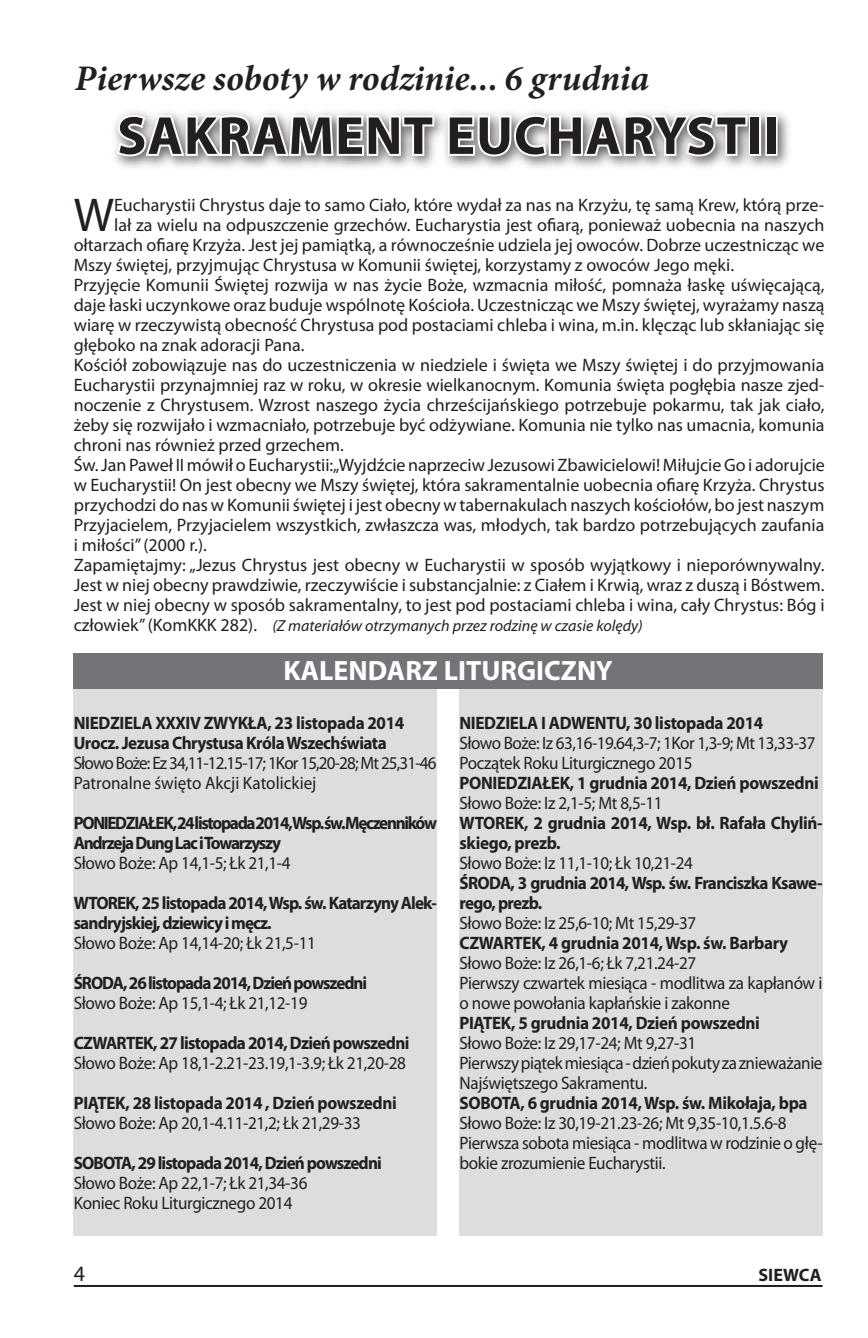
<style>
.page{position:relative;width:868px;height:1338px;background:#fff}
.page>*{position:absolute;margin:0;border:0;box-sizing:border-box;transform-origin:0 0}
.t1{font:700 54px "Myriad Pro";letter-spacing:.02em;color:#231f20}
.t2{font:47.6px "Myriad Pro";color:#231f20}
.t3{font:italic 700 36px "Minion Pro";color:#231f20}
.t4{font:700 28px "Myriad Pro";color:#fff}
.t5{font:18px "Myriad Pro";color:#231f20}
.t6{font:700 18px/20px "Myriad Pro";letter-spacing:-.035em;color:#231f20;scale:.95 1}
.t7{font:18px/20px "Myriad Pro";letter-spacing:-.02em;color:#231f20;scale:.95 1}
.t8{font:18px/20px "Myriad Pro";letter-spacing:-.025em;color:#231f20;scale:.95 1}
.t9{font:18px/20px "Myriad Pro";color:#231f20;scale:.95 1}
.t10{font:700 18px/20px "Myriad Pro";letter-spacing:-.075em;color:#231f20;scale:.95 1}
.t11{font:700 18px "Myriad Pro";letter-spacing:-.06em;color:#231f20;scale:.95 1}
.t12{font:700 18px "Myriad Pro";letter-spacing:-.035em;color:#231f20}
.t13{font:italic 16px "Myriad Pro";color:#231f20}
.s1{font-style:normal;font-size:18px}
</style>
<div class="page">
<hr style="left:74px;top:1285px;width:748px;height:2px;background:#231f20">
<div style="left:109px;top:106px;width:685px;height:68px;background:#231f20;opacity:.75"></div>
<svg style="left:114px;top:112px;width:322px;height:47px"></svg>
<svg style="left:445px;top:112px;width:304px;height:46px"></svg>
<div style="left:748px;top:115px;width:13px;height:41px;border:4px solid #fff"></div>
<div style="left:765px;top:115px;width:12px;height:41px;border:4px solid #fff"></div>
<div style="left:459px;top:688px;width:363px;height:548px;background:#dcdddf"></div>
<div style="left:73px;top:688px;width:364px;height:548px;background:#dcdddf"></div>
<div style="left:399px;top:653px;width:423px;height:36px;background:#727477"></div>
<div style="left:74px;top:653px;width:363px;height:36px;background:#727477"></div>
<h3 class="t3" style="left:75px;top:57px;width:575px">Pierwsze soboty w rodzinie... 6 grudnia</h3>
<h1 class="t1" style="left:117px;top:100px;width:663px">SAKRAMENT EUCHARYSTII</h1>
<h2 class="t2" style="left:74px;top:185px;width:42px">W</h2>
<p class="t5" style="left:114px;top:193px;width:711px">Eucharystii Chrystus daje to samo Ciało, które wydał za nas na Krzyżu, tę samą Krew, którą prze-</p>
<p class="t5" style="left:114px;top:213px;width:711px">lał za wielu na odpuszczenie grzechów. Eucharystia jest ofiarą, ponieważ uobecnia na naszych</p>
<p class="t5" style="left:74px;top:233px;width:752px">ołtarzach ofiarę Krzyża. Jest jej pamiątką, a równocześnie udziela jej owoców. Dobrze uczestnicząc we</p>
<p class="t5" style="left:74px;top:253px;width:662px">Mszy świętej, przyjmując Chrystusa w Komunii świętej, korzystamy z owoców Jego męki.</p>
<p class="t5" style="left:74px;top:273px;width:752px">Przyjęcie Komunii Świętej rozwija w nas życie Boże, wzmacnia miłość, pomnaża łaskę uświęcającą,</p>
<p class="t5" style="left:74px;top:293px;width:752px">daje łaski uczynkowe oraz buduje wspólnotę Kościoła. Uczestnicząc we Mszy świętej, wyrażamy naszą</p>
<p class="t5" style="left:74px;top:313px;width:752px">wiarę w rzeczywistą obecność Chrystusa pod postaciami chleba i wina, m.in. klęcząc lub skłaniając się</p>
<p class="t5" style="left:74px;top:333px;width:232px">głęboko na znak adoracji Pana.</p>
<p class="t5" style="left:74px;top:353px;width:752px">Kościół zobowiązuje nas do uczestniczenia w niedziele i święta we Mszy świętej i do przyjmowania</p>
<p class="t5" style="left:74px;top:373px;width:752px">Eucharystii przynajmniej raz w roku, w okresie wielkanocnym. Komunia święta pogłębia nasze zjed-</p>
<p class="t5" style="left:74px;top:393px;width:752px">noczenie z Chrystusem. Wzrost naszego życia chrześcijańskiego potrzebuje pokarmu, tak jak ciało,</p>
<p class="t5" style="left:74px;top:413px;width:752px">żeby się rozwijało i wzmacniało, potrzebuje być odżywiane. Komunia nie tylko nas umacnia, komunia</p>
<p class="t5" style="left:74px;top:433px;width:271px">chroni nas również przed grzechem.</p>
<p class="t5" style="left:74px;top:453px;width:752px">Św. Jan Paweł II mówił o Eucharystii:„Wyjdźcie naprzeciw Jezusowi Zbawicielowi! Miłujcie Go i adorujcie</p>
<p class="t5" style="left:74px;top:473px;width:752px">w Eucharystii! On jest obecny we Mszy świętej, która sakramentalnie uobecnia ofiarę Krzyża. Chrystus</p>
<p class="t5" style="left:74px;top:493px;width:752px">przychodzi do nas w Komunii świętej i jest obecny w tabernakulach naszych kościołów, bo jest naszym</p>
<p class="t5" style="left:74px;top:513px;width:752px">Przyjacielem, Przyjacielem wszystkich, zwłaszcza was, młodych, tak bardzo potrzebujących zaufania</p>
<p class="t5" style="left:74px;top:533px;width:135px">i miłości” (2000 r.).</p>
<p class="t5" style="left:74px;top:553px;width:752px">Zapamiętajmy: „Jezus Chrystus jest obecny w Eucharystii w sposób wyjątkowy i nieporównywalny.</p>
<p class="t5" style="left:74px;top:573px;width:752px">Jest w niej obecny prawdziwie, rzeczywiście i substancjalnie: z Ciałem i Krwią, wraz z duszą i Bóstwem.</p>
<p class="t5" style="left:74px;top:593px;width:752px">Jest w niej obecny w sposób sakramentalny, to jest pod postaciami chleba i wina, cały Chrystus: Bóg i</p>
<p class="t13" style="left:74px;top:615px;width:570px"><span class="s1">człowiek” (KomKKK 282).</span> (Z materiałów otrzymanych przez rodzinę w czasie kolędy)</p>
<h3 class="t4" style="left:283px;top:652px;width:331px">KALENDARZ LITURGICZNY</h3>
<p class="t6" style="left:74px;top:713px;width:349px">NIEDZIELA XXXIV ZWYKŁA, 23 listopada 2014<br>Urocz. Jezusa Chrystusa Króla Wszechświata</p>
<p class="t9" style="left:74px;top:753px;width:383px">Słowo Boże: Ez 34,11-12.15-17; 1Kor 15,20-28; Mt 25,31-46<br>Patronalne święto Akcji Katolickiej</p>
<p class="t10" style="left:74px;top:813px;width:384px">PONIEDZIAŁEK, 24 listopada 2014, Wsp. św. Męczenników<br>Andrzeja Dung Lac i Towarzyszy</p>
<p class="t7" style="left:74px;top:853px;width:230px">Słowo Boże: Ap 14,1-5; Łk 21,1-4</p>
<p class="t6" style="left:74px;top:893px;width:384px">WTOREK, 25 listopada 2014, Wsp. św. Katarzyny Alek&shy;sandryjskiej, dziewicy i męcz.</p>
<p class="t7" style="left:74px;top:933px;width:256px">Słowo Boże: Ap 14,14-20; Łk 21,5-11</p>
<p class="t11" style="left:74px;top:972px;width:310px">ŚRODA, 26 listopada 2014, Dzień powszedni</p>
<p class="t7" style="left:74px;top:993px;width:247px">Słowo Boże: Ap 15,1-4; Łk 21,12-19</p>
<p class="t6" style="left:74px;top:1033px;width:355px">CZWARTEK, 27 listopada 2014, Dzień powszedni</p>
<p class="t7" style="left:74px;top:1053px;width:351px">Słowo Boże: Ap 18,1-2.21-23.19,1-3.9; Łk 21,20-28</p>
<p class="t6" style="left:74px;top:1093px;width:341px">PIĄTEK, 28 listopada 2014 , Dzień powszedni</p>
<p class="t7" style="left:74px;top:1113px;width:304px">Słowo Boże: Ap 20,1-4.11-21,2; Łk 21,29-33</p>
<p class="t6" style="left:74px;top:1153px;width:326px">SOBOTA, 29 listopada 2014, Dzień powszedni</p>
<p class="t7" style="left:74px;top:1173px;width:247px">Słowo Boże: Ap 22,1-7; Łk 21,34-36<br>Koniec Roku Liturgicznego 2014</p>
<p class="t6" style="left:459px;top:713px;width:321px">NIEDZIELA I ADWENTU, 30 listopada 2014</p>
<p class="t8" style="left:459px;top:733px;width:376px">Słowo Boże: Iz 63,16-19.64,3-7; 1Kor 1,3-9; Mt 13,33-37<br>Początek Roku Liturgicznego 2015</p>
<p class="t6" style="left:459px;top:773px;width:379px">PONIEDZIAŁEK, 1 grudnia 2014, Dzień powszedni</p>
<p class="t7" style="left:459px;top:793px;width:215px">Słowo Boże: Iz 2,1-5; Mt 8,5-11</p>
<p class="t6" style="left:459px;top:813px;width:383px">WTOREK, 2 grudnia 2014, Wsp. bł. Rafała Chyliń&shy;skiego, prezb.</p>
<p class="t7" style="left:459px;top:853px;width:247px">Słowo Boże: Iz 11,1-10; Łk 10,21-24</p>
<p class="t6" style="left:459px;top:873px;width:383px">ŚRODA, 3 grudnia 2014, Wsp. św. Franciszka Ksawe&shy;rego, prezb.</p>
<p class="t7" style="left:459px;top:913px;width:251px">Słowo Boże: Iz 25,6-10; Mt 15,29-37</p>
<p class="t6" style="left:459px;top:933px;width:347px">CZWARTEK, 4 grudnia 2014, Wsp. św. Barbary</p>
<p class="t7" style="left:459px;top:953px;width:383px">Słowo Boże: Iz 26,1-6; Łk 7,21.24-27<br>Pierwszy czwartek miesiąca - modlitwa za kapłanów i o nowe powołania kapłańskie i zakonne</p>
<p class="t6" style="left:459px;top:1013px;width:318px">PIĄTEK, 5 grudnia 2014, Dzień powszedni</p>
<p class="t8" style="left:459px;top:1033px;width:383px">Słowo Boże: Iz 29,17-24; Mt 9,27-31<br>Pierwszy piątek miesiąca - dzień pokuty za znieważanie<br>Najświętszego Sakramentu.</p>
<p class="t6" style="left:459px;top:1093px;width:368px">SOBOTA, 6 grudnia 2014, Wsp. św. Mikołaja, bpa</p>
<p class="t7" style="left:459px;top:1113px;width:383px">Słowo Boże: Iz 30,19-21.23-26; Mt 9,35-10,1.5.6-8<br>Pierwsza sobota miesiąca - modlitwa w rodzinie o głę&shy;bokie zrozumienie Eucharystii.</p>
<p class="t12" style="left:758px;top:1263px;width:65px">SIEWCA</p>
</div>
